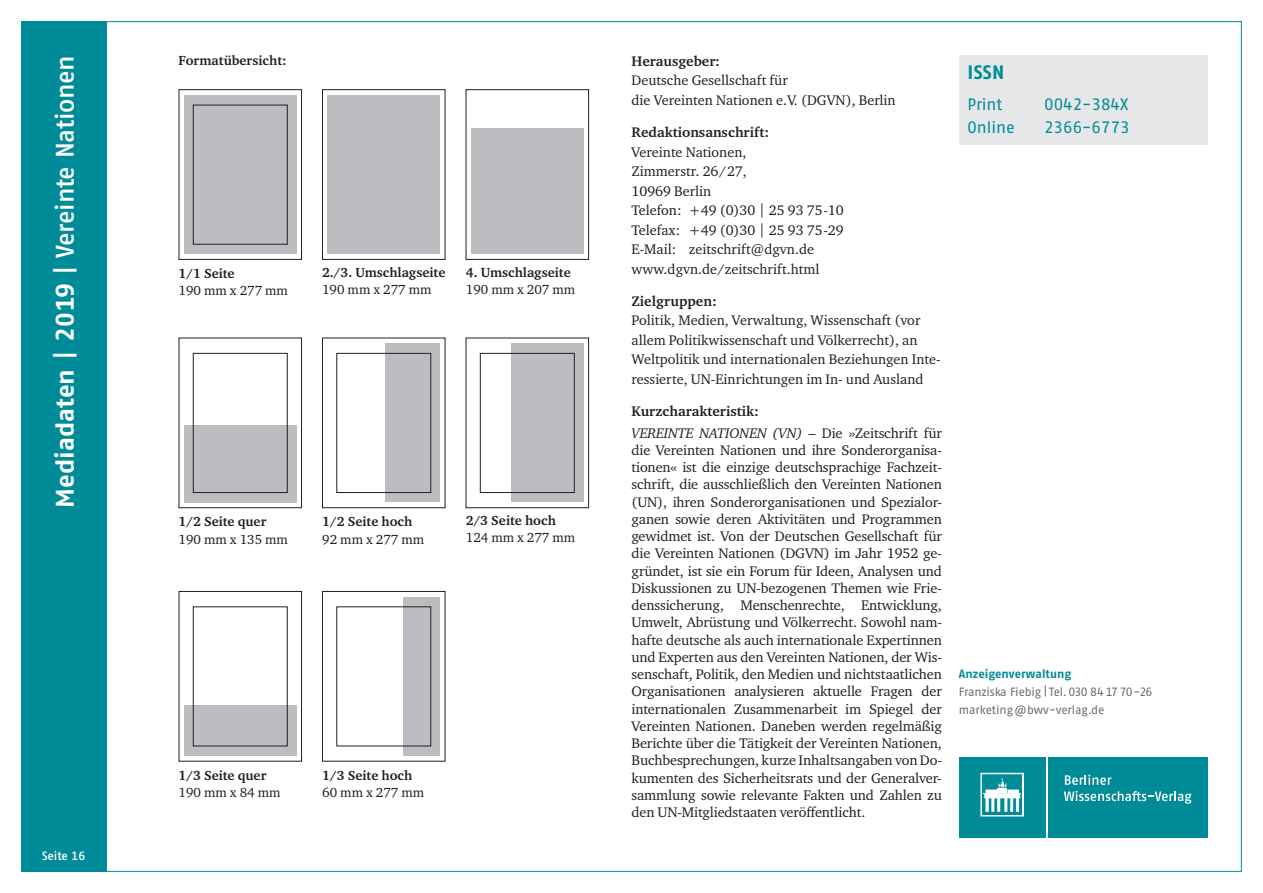
<style>
.page{position:relative;width:1263px;height:893px;background:#fff}
.page>*{position:absolute;margin:0;border:0;box-sizing:border-box;transform-origin:0 0}
.t1{font:500 25.5px "Fago Pro";letter-spacing:-.01em;color:#fff}
.t2{font:700 19.5px "Fago Pro";color:#008b98}
.t3{font:16.5px "Fago Pro";color:#008b98}
.t4{font:14.25px/17.2px "Charter ITC Pro";color:#231f20}
.t5{font:italic 14.25px/21.5px "Charter ITC Pro";letter-spacing:-.01em;color:#231f20}
.t6{font:700 14.25px "Charter ITC Pro";color:#231f20}
.t7{font:700 13.5px "Charter ITC Pro";color:#231f20}
.t8{font:13.5px "Charter ITC Pro";color:#231f20}
.t9{font:12px/18px "Fago Pro";letter-spacing:-.01em;color:#6c6d70}
.t10{font:700 12px "Fago Pro";letter-spacing:.005em;color:#008b98}
.t11{font:500 12px "Fago Pro";color:#fff}
.s1{font-weight:700}
.s2{font-weight:700;font-style:normal}
.s3{font-style:normal}
</style>
<div class="page">
<div style="left:21px;top:21px;width:85px;height:851px;background:#008b98"></div>
<div style="left:959px;top:757px;width:87px;height:81px;background:#008b98"></div>
<div style="left:1048px;top:757px;width:160px;height:81px;background:#008b98"></div>
<svg style="left:980px;top:773px;width:44px;height:43px"></svg>
<svg style="left:1065px;top:775px;width:46px;height:10px"></svg>
<svg style="left:1064px;top:791px;width:127px;height:13px"></svg>
<div style="left:179px;top:89px;width:123px;height:171px;border:1px solid #231f20"></div>
<div style="left:184px;top:95px;width:112px;height:159px;background:#bcbdc0"></div>
<div style="left:193px;top:105px;width:94px;height:139px;border:1px solid #231f20"></div>
<div style="left:179px;top:338px;width:123px;height:170px;border:1px solid #231f20"></div>
<div style="left:184px;top:425px;width:112px;height:77px;background:#bcbdc0"></div>
<div style="left:193px;top:353px;width:94px;height:140px;border:1px solid #231f20"></div>
<div style="left:322px;top:338px;width:123px;height:170px;border:1px solid #231f20"></div>
<div style="left:386px;top:344px;width:54px;height:158px;background:#bcbdc0"></div>
<div style="left:337px;top:353px;width:94px;height:140px;border:1px solid #231f20"></div>
<div style="left:179px;top:591px;width:123px;height:171px;border:1px solid #231f20"></div>
<div style="left:184px;top:705px;width:112px;height:51px;background:#bcbdc0"></div>
<div style="left:193px;top:607px;width:94px;height:139px;border:1px solid #231f20"></div>
<div style="left:322px;top:591px;width:123px;height:171px;border:1px solid #231f20"></div>
<div style="left:404px;top:597px;width:36px;height:159px;background:#bcbdc0"></div>
<div style="left:337px;top:607px;width:94px;height:139px;border:1px solid #231f20"></div>
<div style="left:466px;top:338px;width:123px;height:170px;border:1px solid #231f20"></div>
<div style="left:511px;top:344px;width:72px;height:158px;background:#bcbdc0"></div>
<div style="left:480px;top:353px;width:94px;height:140px;border:1px solid #231f20"></div>
<div style="left:322px;top:89px;width:123px;height:171px;border:1px solid #231f20"></div>
<div style="left:328px;top:95px;width:112px;height:159px;background:#bcbdc0"></div>
<div style="left:466px;top:89px;width:123px;height:171px;border:1px solid #231f20"></div>
<div style="left:471px;top:128px;width:112px;height:126px;background:#bcbdc0"></div>
<div style="left:959px;top:55px;width:249px;height:90px;background:#e6e7e9"></div>
<h1 class="t1" style="left:56px;top:508px;width:454px;rotate:-90deg"><span class="s1">Mediadaten</span> | <span class="s1">2019</span> | Vereinte Nationen</h1>
<p class="t11" style="left:42px;top:852px;width:45px">Seite 16</p>
<p class="t7" style="left:179px;top:55px;width:110px">Formatübersicht:</p>
<p class="t7" style="left:179px;top:268px;width:58px">1/1 Seite</p>
<p class="t8" style="left:179px;top:285px;width:111px">190 mm x 277 mm</p>
<p class="t7" style="left:322px;top:267px;width:125px">2./3. Umschlagseite</p>
<p class="t8" style="left:322px;top:284px;width:111px">190 mm x 277 mm</p>
<p class="t7" style="left:466px;top:267px;width:106px">4. Umschlagseite</p>
<p class="t8" style="left:466px;top:284px;width:111px">190 mm x 207 mm</p>
<p class="t7" style="left:179px;top:516px;width:89px">1/2 Seite quer</p>
<p class="t8" style="left:179px;top:533px;width:111px">190 mm x 135 mm</p>
<p class="t7" style="left:322px;top:516px;width:92px">1/2 Seite hoch</p>
<p class="t8" style="left:322px;top:533px;width:103px">92 mm x 277 mm</p>
<p class="t7" style="left:466px;top:515px;width:92px">2/3 Seite hoch</p>
<p class="t8" style="left:466px;top:532px;width:111px">124 mm x 277 mm</p>
<p class="t7" style="left:179px;top:770px;width:89px">1/3 Seite quer</p>
<p class="t8" style="left:179px;top:787px;width:103px">190 mm x 84 mm</p>
<p class="t7" style="left:322px;top:770px;width:92px">1/3 Seite hoch</p>
<p class="t8" style="left:322px;top:787px;width:103px">60 mm x 277 mm</p>
<p class="t6" style="left:631px;top:55px;width:90px">Herausgeber:</p>
<p class="t4" style="left:631px;top:72px;width:266px;line-height:19.5px">Deutsche Gesellschaft für<br>die Vereinten Nationen e. V. (DGVN), Berlin</p>
<p class="t6" style="left:631px;top:126px;width:139px">Redaktionsanschrift:</p>
<p class="t4" style="left:631px;top:143px;width:214px;line-height:19.5px">Vereinte Nationen,<br>Zimmerstr. 26/27,<br>10969 Berlin<br>Telefon: +49 (0)30 | 25 93 75-10<br>Telefax: +49 (0)30 | 25 93 75-29<br>E-Mail: zeitschrift@dgvn.de www.dgvn.de/zeitschrift.html</p>
<p class="t6" style="left:631px;top:295px;width:87px">Zielgruppen:</p>
<p class="t4" style="left:631px;top:312px;width:311px;line-height:19.5px">Politik, Medien, Verwaltung, Wissenschaft (vor allem Politikwissenschaft und Völkerrecht), an Weltpolitik und internationalen Beziehungen Inte&shy;ressierte, UN-Einrichtungen im In- und Ausland</p>
<p class="t5" style="left:631px;top:402px;width:312px"><span class="s2">Kurzcharakteristik:<br></span>VEREINTE NATIONEN (VN) <span class="s3">– Die »Zeitschrift für</span></p>
<p class="t4" style="left:631px;top:442px;width:312px;text-align:justify">die Vereinten Nationen und ihre Sonderorganisa&shy;tionen« ist die einzige deutschsprachige Fachzeit&shy;schrift, die ausschließlich den Vereinten Nationen (UN), ihren Sonderorganisationen und Spezialor&shy;ganen sowie deren Aktivitäten und Programmen gewidmet ist. Von der Deutschen Gesellschaft für die Vereinten Nationen (DGVN) im Jahr 1952 ge&shy;gründet, ist sie ein Forum für Ideen, Analysen und Diskussionen zu UN-bezogenen Themen wie Frie&shy;denssicherung, Menschenrechte, Entwicklung, Umwelt, Abrüstung und Völkerrecht. Sowohl nam&shy;hafte deutsche als auch internationale Expertinnen und Experten aus den Vereinten Nationen, der Wis&shy;senschaft, Politik, den Medien und nichtstaatlichen Organisationen analysieren aktuelle Fragen der internationalen Zusammenarbeit im Spiegel der Vereinten Nationen. Daneben werden regelmäßig Berichte über die Tätigkeit der Vereinten Nationen, Buchbesprechungen, kurze Inhaltsangaben von Do&shy;kumenten des Sicherheitsrats und der Generalver&shy;sammlung sowie relevante Fakten und Zahlen zu den UN-Mitgliedstaaten veröffentlicht.</p>
<h2 class="t2" style="left:967px;top:65px;width:38px">ISSN</h2>
<p class="t3" style="left:967px;top:98px;width:36px">Print</p>
<p class="t3" style="left:1044px;top:98px;width:86px">0042-384X</p>
<p class="t3" style="left:967px;top:121px;width:49px">Online</p>
<p class="t3" style="left:1044px;top:121px;width:87px">2366-6773</p>
<p class="t10" style="left:959px;top:669px;width:114px">Anzeigenverwaltung</p>
<p class="t9" style="left:959px;top:683px;width:195px">Franziska Fiebig | Tel. 030 84 17 70-26 marketing@bwv-verlag.de</p>
</div>
